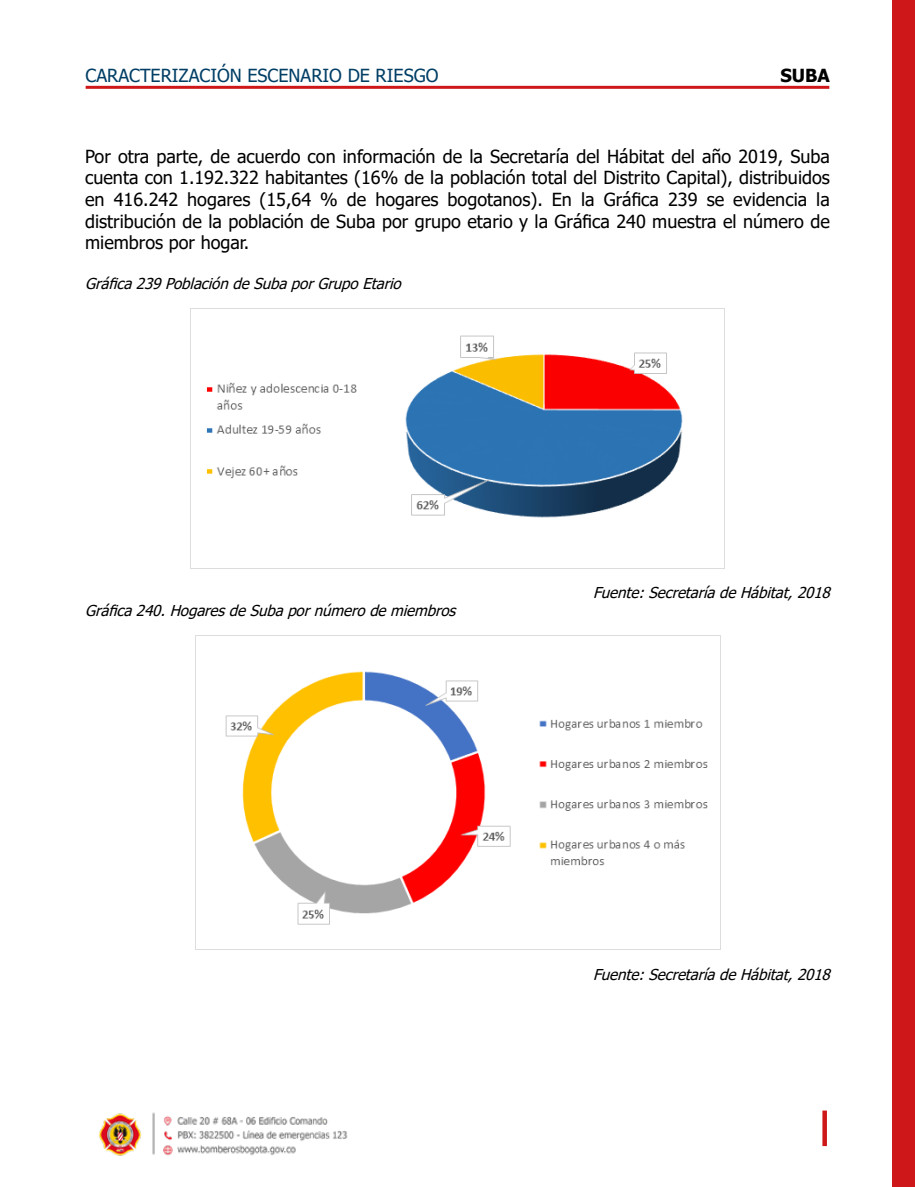
<style>
.page{position:relative;width:915px;height:1187px;background:#fff}
.page>*{position:absolute;margin:0;border:0;box-sizing:border-box;transform-origin:0 0}
.t1{font:18px/21.6px "Tahoma";color:#000;text-align:justify}
.t2{font:18px "Tahoma";color:#003e65}
.t3{font:700 18px "Tahoma";color:#000}
.t4{font:italic 15px "Tahoma";color:#000}
</style>
<div class="page">
<div style="left:891px;top:0;width:23px;height:1186px;background:#cd1719"></div>
<hr style="left:86px;top:86px;width:743px;height:3px;background:#cd1719">
<img style="left:99px;top:1112px;width:249px;height:44px">
<svg style="left:822px;top:1110px;width:4px;height:35px"></svg>
<img style="left:191px;top:308px;width:533px;height:210px">
<img style="left:195px;top:635px;width:524px;height:314px">
<p class="t2" style="left:86px;top:63px;width:354px">CARACTERIZACIÓN ESCENARIO DE RIESGO</p>
<p class="t3" style="left:780px;top:63px;width:51px">SUBA</p>
<p class="t1" style="left:85px;top:146px;width:746px">Por otra parte, de acuerdo con información de la Secretaría del Hábitat del año 2019, Suba cuenta con 1.192.322 habitantes (16% de la población total del Distrito Capital), distribuidos en 416.242 hogares (15,64 % de hogares bogotanos). En la Gráfica 239 se evidencia la distribución de la población de Suba por grupo etario y la Gráfica 240 muestra el número de miembros por hogar.</p>
<p class="t4" style="left:85px;top:273px;width:323px">Gráfica239PoblacióndeSubaporGrupoEtario</p>
<p class="t4" style="left:85px;top:600px;width:377px">Gráfica240.HogaresdeSubapornúmerodemiembros</p>
<p class="t4" style="left:593px;top:582px;width:244px">Fuente:SecretaríadeHábitat,2018</p>
<p class="t4" style="left:593px;top:963px;width:244px">Fuente:SecretaríadeHábitat,2018</p>
</div>
